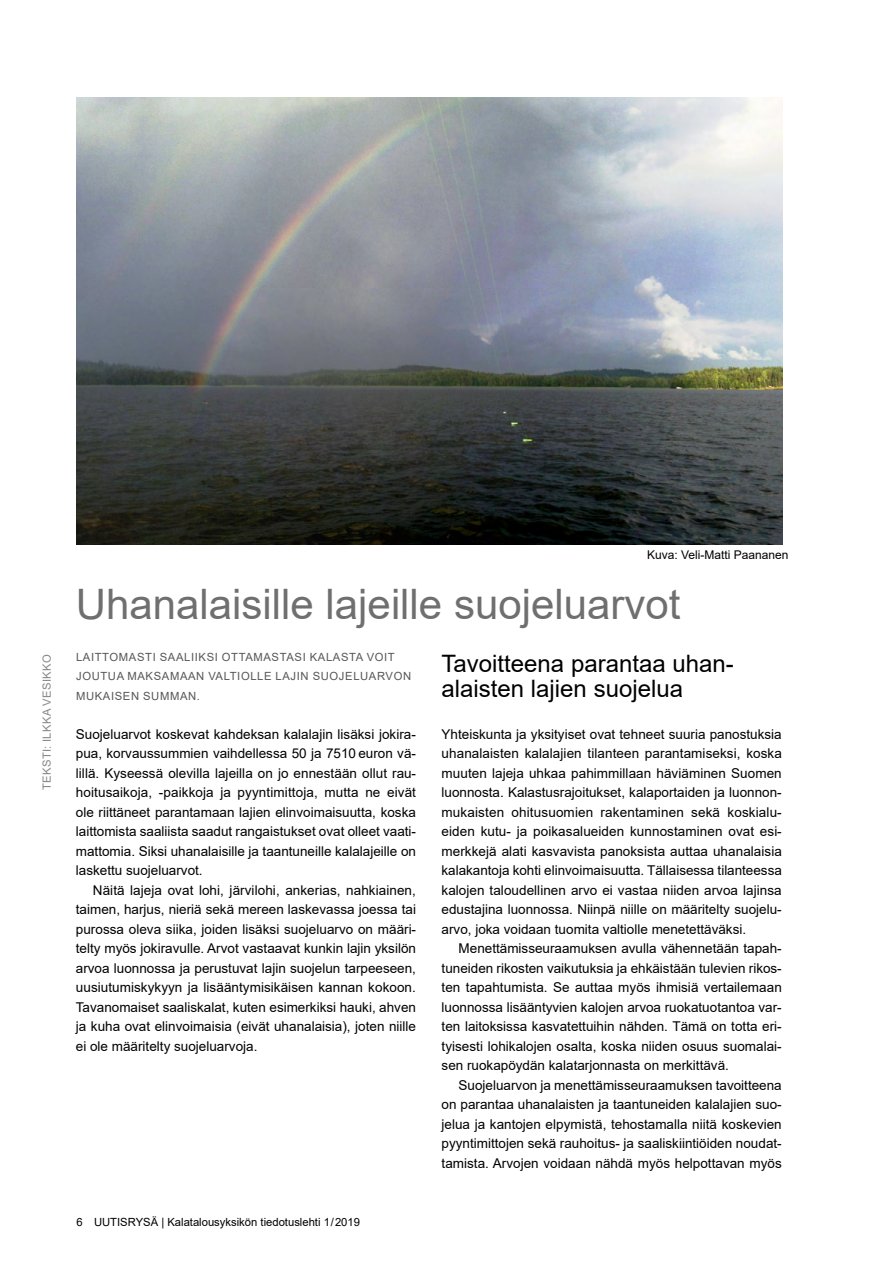
<style>
.page{position:relative;width:893px;height:1263px;background:#fff}
.page>*{position:absolute;margin:0;border:0;box-sizing:border-box;transform-origin:0 0}
.t1{font:42px "Arial";color:#706f6f}
.t2{font:24px/25.5px "Arial";color:#000}
.t3{font:13.5px/19.5px "Arial";color:#000;text-align:justify}
.t4{font:12px "Arial";color:#000}
.t5{font:11.25px/19.5px "Arial";letter-spacing:.055em;color:#575756}
.t6{font:11.25px "Arial";color:#000}
.t7{font:11.25px "Arial";letter-spacing:.035em;color:#878787}
</style>
<div class="page">
<img style="left:76px;top:98px;width:706px;height:446px">
<p class="t7" style="left:39px;top:790px;width:138px;rotate:-90deg">TEKSTI: ILKKA VESIKKO</p>
<p class="t4" style="left:647px;top:547px;width:143px">Kuva: Veli-Matti Paananen</p>
<h1 class="t1" style="left:76px;top:575px;width:606px">Uhanalaisille lajeille suojeluarvot</h1>
<h2 class="t2" style="left:442px;top:650px;width:294px">Tavoitteena parantaa uhan&shy;alaisten lajien suojelua</h2>
<p class="t3" style="left:442px;top:724px;width:342px">Yhteiskunta ja yksityiset ovat tehneet suuria panostuksia uhanalaisten kalalajien tilanteen parantamiseksi, koska muuten lajeja uhkaa pahimmillaan häviäminen Suomen luonnosta. Kalastusrajoitukset, kalaportaiden ja luonnon&shy;mukaisten ohitusuomien rakentaminen sekä koskialu&shy;eiden kutu- ja poikasalueiden kunnostaminen ovat esi&shy;merkkejä alati kasvavista panoksista auttaa uhanalaisia kalakantoja kohti elinvoimaisuutta. Tällaisessa tilanteessa kalojen taloudellinen arvo ei vastaa niiden arvoa lajinsa edustajina luonnossa. Niinpä niille on määritelty suojelu&shy;arvo, joka voidaan tuomita valtiolle menetettäväksi.</p>
<p class="t3" style="left:442px;top:939px;width:342px;text-indent:17px">Menettämisseuraamuksen avulla vähennetään tapah&shy;tuneiden rikosten vaikutuksia ja ehkäistään tulevien rikos&shy;ten tapahtumista. Se auttaa myös ihmisiä vertailemaan luonnossa lisääntyvien kalojen arvoa ruokatuotantoa var&shy;ten laitoksissa kasvatettuihin nähden. Tämä on totta eri&shy;tyisesti lohikalojen osalta, koska niiden osuus suomalai&shy;sen ruokapöydän kalatarjonnasta on merkittävä.</p>
<p class="t3" style="left:442px;top:1075px;width:342px;text-indent:17px">Suojeluarvon ja menettämisseuraamuksen tavoitteena on parantaa uhanalaisten ja taantuneiden kalalajien suo&shy;jelua ja kantojen elpymistä, tehostamalla niitä koskevien pyyntimittojen sekä rauhoitus- ja saaliskiintiöiden noudat&shy;tamista. Arvojen voidaan nähdä myös helpottavan myös</p>
<p class="t5" style="left:76px;top:647px;width:337px">LAITTOMASTI SAALIIKSI OTTAMASTASI KALASTA VOIT<br>JOUTUA MAKSAMAAN VALTIOLLE LAJIN SUOJELUARVON<br>MUKAISEN SUMMAN.</p>
<p class="t3" style="left:76px;top:724px;width:342px">Suojeluarvot koskevat kahdeksan kalalajin lisäksi jokira&shy;pua, korvaussummien vaihdellessa 50 ja 7510 euron vä&shy;lillä. Kyseessä olevilla lajeilla on jo ennestään ollut rau&shy;hoitusaikoja, -paikkoja ja pyyntimittoja, mutta ne eivät ole riittäneet parantamaan lajien elinvoimaisuutta, koska laittomista saaliista saadut rangaistukset ovat olleet vaati&shy;mattomia. Siksi uhanalaisille ja taantuneille kalalajeille on laskettu suojeluarvot.</p>
<p class="t3" style="left:76px;top:880px;width:342px;text-indent:17px">Näitä lajeja ovat lohi, järvilohi, ankerias, nahkiainen, taimen, harjus, nieriä sekä mereen laskevassa joessa tai purossa oleva siika, joiden lisäksi suojeluarvo on määri&shy;telty myös jokiravulle. Arvot vastaavat kunkin lajin yksilön arvoa luonnossa ja perustuvat lajin suojelun tarpeeseen, uusiutumiskykyyn ja lisääntymisikäisen kannan kokoon.<br>Tavanomaiset saaliskalat, kuten esimerkiksi hauki, ahven ja kuha ovat elinvoimaisia (eivät uhanalaisia), joten niille ei ole määritelty suojeluarvoja.</p>
<p class="t6" style="left:77px;top:1214px;width:285px">6 UUTISRYSÄ | Kalatalousyksikön tiedotuslehti 1 / 2019</p>
</div>
